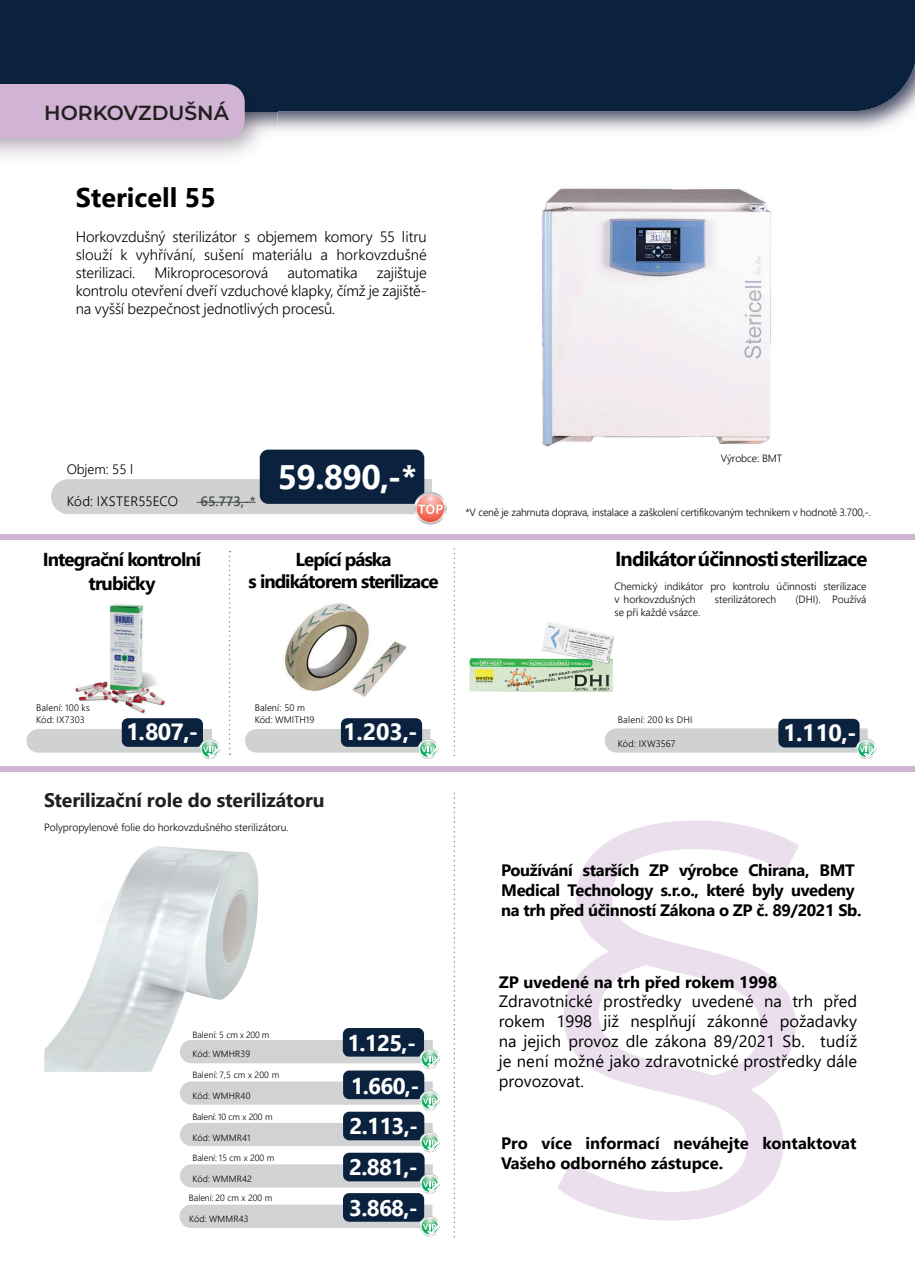
<style>
.page{position:relative;width:915px;height:1285px;background:#fff}
.page>*{position:absolute;margin:0;border:0;box-sizing:border-box;transform-origin:0 0}
.t1{font:493.65px "Montserrat";color:#ebdeed;scale:1.13 1}
.t2{font:700 33.9px "Segoe UI";color:#fff}
.t3{font:700 27px "Segoe UI";color:#000001}
.t4{font:700 23.4px "Segoe UI";letter-spacing:-.015em;color:#fff}
.t5{font:700 22.5px/41.4px "Segoe UI";letter-spacing:-.03em;color:#fff}
.t6{font:700 20.25px "Segoe UI";letter-spacing:-.04em;color:#000001}
.t7{font:600 20.25px "Montserrat";color:#231f20}
.t8{font:700 19.5px "Segoe UI";letter-spacing:-.01em;color:#231f20}
.t9{font:700 18.75px/22.5px "Segoe UI";letter-spacing:-.05em;color:#000001;text-align:center}
.t10{font:16.5px/19.8px "Segoe UI";color:#000001;text-align:justify}
.t11{font:700 16.5px/19.8px "Segoe UI";letter-spacing:-.02em;color:#000001}
.t12{font:700 16.5px/19.8px "Segoe UI";color:#000001}
.t13{font:300 15px/18px "Segoe UI";letter-spacing:-.01em;color:#000001;text-align:justify}
.t14{font:300 13.5px "Segoe UI";color:#000001}
.t15{font:600 13.5px "Segoe UI";color:#4b4e50}
.t16{font:300 10.5px/13px "Segoe UI";letter-spacing:-.01em;color:#000001}
.t17{font:300 9.3px/12.5px "Segoe UI";letter-spacing:.015em;color:#000001}
.t18{font:300 9px/19.5px "Segoe UI";color:#000001}
.s1{font-size:10.95px}
</style>
<div class="page">
<img style="left:277px;top:111px;width:597px;height:22px">
<div style="left:0;top:0;width:914px;height:111px;background:#0b223e"></div>
<div style="left:260px;top:449px;width:164px;height:55px;background:#0b223e;border-radius:9px"></div>
<img style="left:0;top:111px;width:277px;height:45px">
<div style="left:0;top:62px;width:277px;height:49px;background:#0b223e"></div>
<div style="left:0;top:84px;width:245px;height:54px;background:#d1b3d4"></div>
<svg style="left:453px;top:793px;width:2px;height:440px"></svg>
<div style="left:343px;top:1027px;width:81px;height:29px;background:#0b223e;border-radius:6px"></div>
<div style="left:343px;top:1070px;width:81px;height:29px;background:#0b223e;border-radius:6px"></div>
<div style="left:343px;top:1111px;width:81px;height:29px;background:#0b223e;border-radius:6px"></div>
<div style="left:343px;top:1152px;width:81px;height:29px;background:#0b223e;border-radius:6px"></div>
<div style="left:343px;top:1192px;width:81px;height:29px;background:#0b223e;border-radius:6px"></div>
<div style="left:0;top:534px;width:914px;height:6px;background:#d1b3d4"></div>
<div style="left:0;top:766px;width:914px;height:6px;background:#d1b3d4"></div>
<svg style="left:453px;top:549px;width:2px;height:207px"></svg>
<img style="left:469px;top:622px;width:144px;height:69px">
<svg style="left:229px;top:551px;width:1px;height:204px"></svg>
<img style="left:75px;top:604px;width:90px;height:110px">
<div style="left:122px;top:718px;width:81px;height:28px;background:#0b223e;border-radius:6px"></div>
<div style="left:778px;top:718px;width:81px;height:29px;background:#0b223e;border-radius:6px"></div>
<img style="left:284px;top:603px;width:123px;height:94px">
<div style="left:341px;top:718px;width:81px;height:28px;background:#0b223e;border-radius:6px"></div>
<img style="left:541px;top:188px;width:230px;height:259px">
<svg style="left:26px;top:729px;width:194px;height:30px"></svg>
<svg style="left:245px;top:729px;width:193px;height:30px"></svg>
<svg style="left:604px;top:728px;width:272px;height:31px"></svg>
<svg style="left:259px;top:1039px;width:181px;height:29px"></svg>
<svg style="left:180px;top:1081px;width:260px;height:29px"></svg>
<svg style="left:180px;top:1122px;width:260px;height:30px"></svg>
<svg style="left:180px;top:1164px;width:260px;height:29px"></svg>
<svg style="left:179px;top:1204px;width:261px;height:32px"></svg>
<img style="left:44px;top:846px;width:215px;height:225px">
<svg style="left:414px;top:492px;width:33px;height:32px"></svg>
<svg style="left:51px;top:479px;width:393px;height:43px"></svg>
<h3 class="t7" style="left:44px;top:99px;width:186px">HORKOVZDUŠNÁ</h3>
<h3 class="t3" style="left:76px;top:172px;width:142px">Stericell 55</h3>
<h3 class="t13" style="left:76px;top:226px;width:352px">Horkovzdušný sterilizátor s objemem komory 55 litru slouží k vyhřívání, sušení materiálu a horkovzdušné sterilizaci.</h3>
<h3 class="t13" style="left:76px;top:262px;width:352px;text-indent:301px">zajištuje kontrolu otevření dveří vzduchové klapky, čímž je zajiště&shy;na vyšší bezpečnost jednotlivých procesů.</h3>
<h3 class="t13" style="left:154px;top:262px;width:115px">Mikroprocesorová</h3>
<h3 class="t13" style="left:287px;top:262px;width:72px">automatika</h3>
<p class="t14" style="left:67px;top:456px;width:68px">Objem: 55 l</p>
<p class="t14" style="left:67px;top:488px;width:113px">Kód: IXSTER55ECO</p>
<p class="t15" style="left:200px;top:488px;width:57px">65.773,-*</p>
<h2 class="t2" style="left:278px;top:445px;width:141px">59.890,-*</h2>
<h3 class="t9" style="left:43px;top:545px;width:160px;line-height:24.3px">Integrační kontrolní trubičky</h3>
<h3 class="t9" style="left:248px;top:546px;width:191px">Lepící páska<br>s indikátorem sterilizace</h3>
<p class="t16" style="left:720px;top:451px;width:63px">Výrobce: BMT</p>
<p class="t16" style="left:465px;top:505px;width:407px">*V ceně je zahrnuta doprava, instalace a zaškolení certifikovaným technikem v hodnotě 3.700,-.</p>
<h3 class="t6" style="left:615px;top:539px;width:254px">Indikátorúčinnostisterilizace</h3>
<p class="t16" style="left:614px;top:579px;width:253px">Chemický indikátor pro kontrolu účinnosti sterilizace <span class="s1">v</span> horkovzdušných</p>
<p class="t16" style="left:714px;top:592px;width:63px">sterilizátorech</p>
<p class="t16" style="left:795px;top:592px;width:73px">(DHI). Používá</p>
<p class="t16" style="left:614px;top:604px;width:87px">se při každé vsázce.</p>
<p class="t17" style="left:36px;top:700px;width:55px">Balení: 100 ks<br>Kód: IX7303</p>
<p class="t17" style="left:254px;top:700px;width:61px">Balení: 50 m<br>Kód: WMITH19</p>
<p class="t17" style="left:617px;top:712px;width:76px">Balení: 200 ks DHI</p>
<p class="t17" style="left:617px;top:736px;width:59px">Kód: IXW3567</p>
<h3 class="t4" style="left:126px;top:709px;width:73px">1.807,-</h3>
<h3 class="t4" style="left:343px;top:709px;width:76px">1.203,-</h3>
<h3 class="t4" style="left:783px;top:710px;width:75px">1.110,-</h3>
<h3 class="t8" style="left:44px;top:781px;width:282px">Sterilizační role do sterilizátoru</h3>
<p class="t16" style="left:44px;top:819px;width:246px">Polypropylenové folie do horkovzdušného sterilizátoru.</p>
<p class="t18" style="left:192px;top:1023px;width:79px">Balení: 5 cm x 200 m<br>Kód: WMHR39</p>
<h3 class="t5" style="left:347px;top:1020px;width:74px">1.125,-<br>1.660,-<br>2.113,-<br>2.881,-</h3>
<p class="t18" style="left:189px;top:1187px;width:85px">Balení: 20 cm x 200 m</p>
<p class="t18" style="left:189px;top:1208px;width:61px">Kód: WMMR43</p>
<p class="t18" style="left:192px;top:1064px;width:88px">Balení: 7,5 cm x 200 m</p>
<p class="t18" style="left:192px;top:1085px;width:59px">Kód: WMHR40</p>
<p class="t18" style="left:192px;top:1105px;width:82px">Balení: 10 cm x 200 m</p>
<p class="t18" style="left:192px;top:1126px;width:60px">Kód: WMMR41</p>
<p class="t18" style="left:192px;top:1147px;width:83px">Balení: 15 cm x 200 m</p>
<p class="t18" style="left:192px;top:1168px;width:61px">Kód: WMMR42</p>
<h3 class="t5" style="left:349px;top:1185px;width:70px">3.868,-</h3>
<h1 class="t1" style="left:541px;top:653px;width:244px">§</h1>
<h3 class="t11" style="left:501px;top:858px;width:362px">Používání starších ZP výrobce Chirana, BMT<br>Medical Technology s.r.o., které byly uvedeny na trh před účinností Zákona o ZP č. 89/2021 Sb.</h3>
<h3 class="t12" style="left:498px;top:970px;width:280px">ZP uvedené na trh před rokem 1998</h3>
<h3 class="t10" style="left:498px;top:990px;width:360px">Zdravotnické prostředky uvedené na trh před rokem 1998 již nesplňují zákonné požadavky na jejich provoz dle zákona 89/2021 Sb. tudíž je není možné jako zdravotnické prostředky dále provozovat.</h3>
<h3 class="t12" style="left:501px;top:1131px;width:357px">Pro více informací neváhejte kontaktovat<br>Vašeho odborného zástupce.</h3>
</div>
